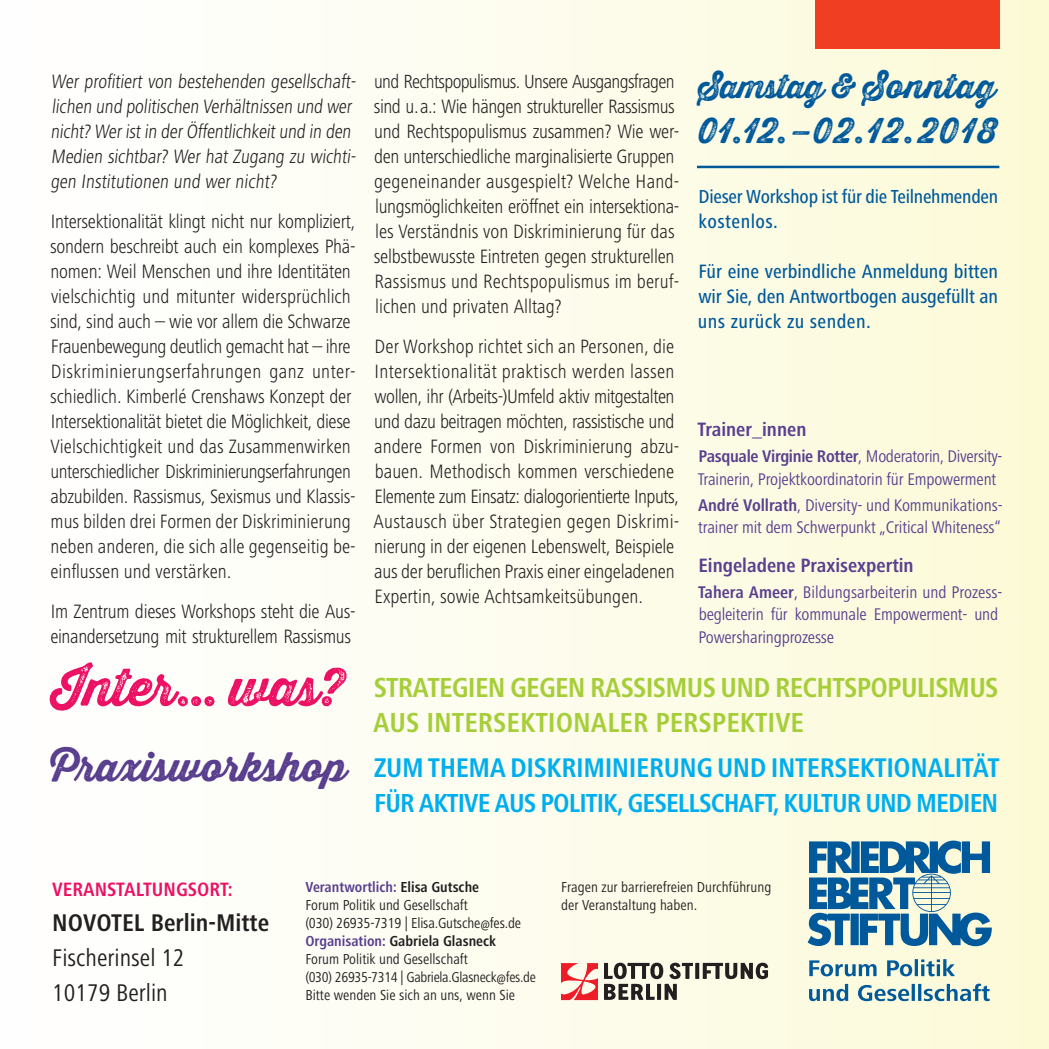
<style>
.page{position:relative;width:1049px;height:1049px;background:#fff}
.page>*{position:absolute;margin:0;border:0;box-sizing:border-box;transform-origin:0 0}
.t1{font:51.25px "Thirsty Rough Bol Two";letter-spacing:-.015em;color:#ec1163}
.t2{font:40px "Thirsty Rough Bol";color:#593f8e}
.t3{font:35px "Thirsty Rough Bol Two";letter-spacing:.055em;color:#00599b}
.t4{font:32.5px "Thirsty Rough Bol Two";letter-spacing:-.02em;color:#00599b}
.t5{font:700 condensed 28.5px/35px "Frutiger Next LT";letter-spacing:-.025em;color:#a6ce39}
.t6{font:700 condensed 28px "Frutiger Next LT";letter-spacing:-.015em;color:#00aeef}
.t7{font:700 condensed 27px "Frutiger Next LT";letter-spacing:-.035em;color:#00aeef}
.t8{font:condensed 25px/35px "Frutiger Next LT";color:#231f20}
.t9{font:700 condensed 25px "Frutiger Next LT";color:#231f20}
.t10{font:300 condensed 20px/25px "Frutiger Next LT";letter-spacing:-.01em;color:#231f20}
.t11{font:500 condensed 20px/25px "Frutiger Next LT";letter-spacing:-.005em;color:#00599b;text-align:justify}
.t12{font:700 condensed 20px "Frutiger Next LT";color:#593f8e}
.t13{font:700 condensed 20px "Frutiger Next LT";color:#ec1163}
.t14{font:500 condensed 20px "Frutiger Next LT";letter-spacing:.02em;color:#00599b}
.t15{font:300 condensed 19.75px "Frutiger Next LT";letter-spacing:-.025em;color:#231f20}
.t16{font:500 condensed 19.5px "Frutiger Next LT";letter-spacing:-.01em;color:#00599b}
.t17{font:condensed 17.5px/22.5px "Frutiger Next LT";letter-spacing:-.01em;color:#593f8e}
.t18{font:condensed 15px/18px "Frutiger Next LT";color:#231f20}
.t19{font:condensed 14.75px "Frutiger Next LT";letter-spacing:-.02em;color:#231f20}
.s1{font-size:33.25px}
.s2{font-weight:700}
.s3{font-weight:700;color:#593f8e}
</style>
<div class="page">
<div style="left:0;top:0;width:1049px;height:1049px;background:linear-gradient(to right,#fff,#fbfad8)"></div>
<div style="left:815px;top:0;width:184px;height:48px;background:#ef3e22"></div>
<hr style="left:697px;top:166px;width:302px;height:2px;background:#00599b">
<svg style="left:809px;top:984px;width:181px;height:17px;background:#9cbdc4"></svg>
<svg style="left:809px;top:959px;width:146px;height:17px;background:#9cbdc4"></svg>
<svg style="left:807px;top:840px;width:185px;height:106px;background:#73a2b9"></svg>
<svg style="left:604px;top:963px;width:164px;height:37px;background:#b1afa2"></svg>
<svg style="left:561px;top:963px;width:37px;height:37px"></svg>
<p class="t10" style="left:50px;top:69px;width:310px">Wer profitiert von bestehenden gesellschaft&shy;lichen und politischen Verhältnissen und wer nicht? Weristin derÖffentlichkeitund in den Medien sichtbar? Wer hat Zugang zu wichti&shy;gen Institutionen und wer nicht?</p>
<p class="t10" style="left:50px;top:209px;width:307px">Intersektionalität klingt nicht nur kompliziert, sondern beschreibt auch ein komplexes Phä&shy;nomen: Weil Menschen und ihre Identitäten vielschichtig und mitunter widersprüchlich sind, sind auch – wie vor allem die Schwarze Frauenbewegung deutlich gemacht hat – ihre Diskriminierungserfahrungen ganz unter&shy;schiedlich. Kimberlé Crenshaws Konzept der Intersektionalität bietet die Möglichkeit, diese Vielschichtigkeit und das Zusammenwirken</p>
<p class="t15" style="left:51px;top:461px;width:302px">unterschiedlicher Diskriminierungserfahrungen</p>
<p class="t10" style="left:50px;top:484px;width:307px">abzubilden. Rassismus, Sexismus und Klassis&shy;mus bilden drei Formen der Diskriminierung neben anderen, die sich alle gegenseitig be&shy;einflussen und verstärken.</p>
<p class="t10" style="left:50px;top:599px;width:307px">Im Zentrum dieses Workshops steht die Aus&shy;einandersetzung mit strukturellem Rassismus</p>
<h1 class="t1" style="left:53px;top:648px;width:293px">Inter… was?</h1>
<h2 class="t2" style="left:51px;top:736px;width:297px">Praxisworkshop</h2>
<p class="t15" style="left:374px;top:71px;width:302px">und Rechtspopulismus. Unsere Ausgangsfragen</p>
<p class="t10" style="left:374px;top:94px;width:307px">sind u.a.: Wie hängen struktureller Rassismus und Rechtspopulismus zusammen? Wie wer&shy;den unterschiedliche marginalisierte Gruppen gegeneinander ausgespielt? Welche Hand&shy;lungsmöglichkeiten eröffnet ein intersektiona&shy;les Verständnis von Diskriminierung für das selbstbewusste Eintreten gegen strukturellen Rassismus und Rechtspopulismus im beruf&shy;lichen und privaten Alltag?</p>
<p class="t10" style="left:374px;top:334px;width:307px">Der Workshop richtet sich an Personen, die Intersektionalität praktisch werden lassen wollen, ihr (Arbeits-)Umfeld aktiv mitgestalten und dazu beitragen möchten, rassistische und andere Formen von Diskriminierung abzu&shy;bauen. Methodisch kommen verschiedene Elemente zum Einsatz: dialogorientierte Inputs, Austausch über Strategien gegen Diskrimi&shy;nierung in der eigenen Lebenswelt, Beispiele aus der beruflichen Praxis einer eingeladenen Expertin, sowie Achtsamkeitsübungen.</p>
<h3 class="t4" style="left:699px;top:62px;width:299px">Samstag &amp; <span class="s1">Sonntag</span></h3>
<h3 class="t3" style="left:699px;top:104px;width:300px">01.12.–02.12. 2018</h3>
<p class="t16" style="left:698px;top:186px;width:301px">Dieser Workshop ist für die Teilnehmenden</p>
<p class="t14" style="left:698px;top:210px;width:81px">kostenlos.</p>
<p class="t11" style="left:698px;top:259px;width:302px">Für eine verbindliche Anmeldung bitten wir Sie, den Antwortbogen ausgefüllt an uns zurück zu senden.</p>
<p class="t12" style="left:697px;top:418px;width:110px">Trainer_innen</p>
<p class="t17" style="left:698px;top:445px;width:306px"><span class="s2">Pasquale Virginie Rotter</span>, Moderatorin, Diversity-<br>Trainerin, Projektkoordinatorin für Empowerment</p>
<p class="t17" style="left:698px;top:494px;width:306px"><span class="s2">André Vollrath</span>, Diversity- und Kommunikations&shy;trainer mit dem Schwerpunkt „Critical Whiteness“</p>
<p class="t12" style="left:698px;top:554px;width:217px">Eingeladene Praxisexpertin</p>
<p class="t17" style="left:698px;top:581px;width:306px"><span class="s2">Tahera Ameer</span>, Bildungsarbeiterin und Prozess&shy;begleiterin für kommunale Empowerment- und<br>Powersharingprozesse</p>
<h3 class="t5" style="left:373px;top:670px;width:627px">STRATEGIEN GEGEN RASSISMUS UND RECHTSPOPULISMUS<br>AUS INTERSEKTIONALER PERSPEKTIVE</h3>
<h3 class="t6" style="left:374px;top:752px;width:627px">ZUM THEMA DISKRIMINIERUNG UND INTERSEKTIONALITÄT</h3>
<h3 class="t7" style="left:374px;top:788px;width:626px">FÜR AKTIVE AUS POLITIK, GESELLSCHAFT, KULTUR UND MEDIEN</h3>
<p class="t13" style="left:52px;top:878px;width:182px">VERANSTALTUNGSORT:</p>
<p class="t9" style="left:52px;top:908px;width:218px">NOVOTEL Berlin-Mitte</p>
<p class="t8" style="left:52px;top:940px;width:134px">Fischerinsel 12<br>10179 Berlin</p>
<p class="t18" style="left:305px;top:877px;width:217px"><span class="s3">Verantwortlich:</span> <span class="s2">Elisa Gutsche<br></span>Forum Politik und Gesellschaft<br>(030) 26935-7319 | Elisa.Gutsche@fes.de <span class="s3">Organisation:</span> <span class="s2">Gabriela Glasneck </span>Forum Politik und Gesellschaft</p>
<p class="t19" style="left:305px;top:968px;width:232px">(030) 26935-7314 | Gabriela.Glasneck@fes.de</p>
<p class="t18" style="left:305px;top:985px;width:211px">Bitte wenden Sie sich an uns, wenn Sie</p>
<p class="t18" style="left:561px;top:877px;width:212px">Fragen zur barrierefreien Durchführung der Veranstaltung haben.</p>
</div>
